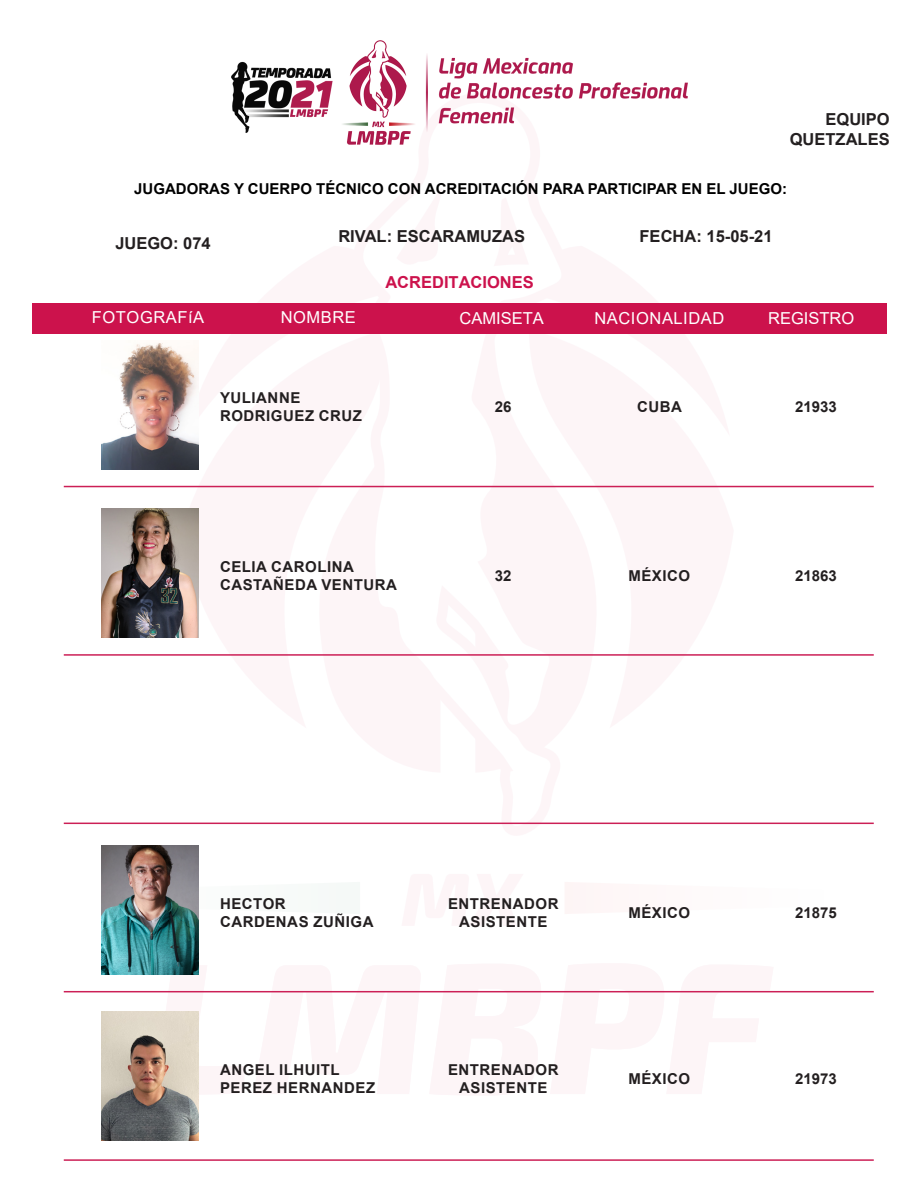
<style>
.page{position:relative;width:918px;height:1188px;background:#fff}
.page>*{position:absolute;margin:0;border:0;box-sizing:border-box;transform-origin:0 0}
.t1{font:700 16.5px/19.8px "Arial";color:#231f20;text-align:right}
.t2{font:16.5px "Arial";letter-spacing:.035em;color:#fff}
.t3{font:16.5px "Arial";color:#fff}
.t4{font:700 16.5px "Arial";color:#cc124c}
.t5{font:700 15px/18px "Arial";letter-spacing:.035em;color:#231f20;text-align:center}
.t6{font:700 15px "Arial";color:#000}
</style>
<div class="page">
<svg style="left:146px;top:953px;width:639px;height:153px"></svg>
<svg style="left:101px;top:871px;width:98px;height:54px"></svg>
<svg style="left:360px;top:485px;width:204px;height:340px"></svg>
<div style="left:33px;top:303px;width:854px;height:31px;background:#cc124c"></div>
<img style="left:232px;top:40px;width:455px;height:105px">
<hr style="left:64px;top:486px;width:810px;height:1px;background:#cc1f56">
<img style="left:102px;top:342px;width:96px;height:127px">
<hr style="left:64px;top:654px;width:810px;height:2px;background:#cc1f56">
<img style="left:102px;top:509px;width:96px;height:129px">
<hr style="left:64px;top:823px;width:810px;height:1px;background:#cc1f56">
<hr style="left:64px;top:991px;width:810px;height:1px;background:#cc1f56">
<img style="left:102px;top:845px;width:96px;height:129px">
<hr style="left:64px;top:1159px;width:810px;height:2px;background:#cc1f56">
<img style="left:102px;top:1012px;width:96px;height:129px">
<p class="t1" style="left:790px;top:110px;width:101px">EQUIPO<br>QUETZALES</p>
<p class="t6" style="left:134px;top:178px;width:654px">JUGADORAS Y CUERPO TÉCNICO CON ACREDITACIÓN PARA PARTICIPAR EN EL JUEGO:</p>
<p class="t1" style="left:115px;top:233px;width:97px">JUEGO: 074</p>
<p class="t1" style="left:338px;top:227px;width:188px">RIVAL: ESCARAMUZAS</p>
<p class="t1" style="left:640px;top:227px;width:134px">FECHA: 15-05-21</p>
<p class="t4" style="left:385px;top:271px;width:150px">ACREDITACIONES</p>
<p class="t2" style="left:92px;top:306px;width:114px">FOTOGRAFíA</p>
<p class="t2" style="left:281px;top:306px;width:77px">NOMBRE</p>
<p class="t3" style="left:460px;top:307px;width:86px">CAMISETA</p>
<p class="t3" style="left:768px;top:307px;width:88px">REGISTRO</p>
<p class="t2" style="left:594px;top:307px;width:131px">NACIONALIDAD</p>
<p class="t5" style="left:220px;top:389px;width:82px">YULIANNE</p>
<p class="t5" style="left:220px;top:407px;width:144px">RODRIGUEZ CRUZ</p>
<p class="t5" style="left:220px;top:558px;width:136px">CELIA CAROLINA</p>
<p class="t5" style="left:220px;top:576px;width:179px">CASTAÑEDA VENTURA</p>
<p class="t5" style="left:495px;top:398px;width:18px">26</p>
<p class="t5" style="left:637px;top:398px;width:46px">CUBA</p>
<p class="t5" style="left:795px;top:398px;width:43px">21933</p>
<p class="t5" style="left:495px;top:567px;width:18px">32</p>
<p class="t5" style="left:628px;top:567px;width:63px">MÉXICO</p>
<p class="t5" style="left:795px;top:567px;width:43px">21863</p>
<p class="t5" style="left:220px;top:894px;width:67px">HECTOR</p>
<p class="t5" style="left:220px;top:912px;width:155px">CARDENAS ZUÑIGA</p>
<p class="t5" style="left:220px;top:1061px;width:121px">ANGEL ILHUITL</p>
<p class="t5" style="left:220px;top:1079px;width:157px">PEREZ HERNANDEZ</p>
<p class="t5" style="left:448px;top:894px;width:112px">ENTRENADOR<br>ASISTENTE</p>
<p class="t5" style="left:628px;top:903px;width:63px">MÉXICO</p>
<p class="t5" style="left:795px;top:903px;width:43px">21875</p>
<p class="t5" style="left:448px;top:1061px;width:112px">ENTRENADOR<br>ASISTENTE</p>
<p class="t5" style="left:628px;top:1070px;width:63px">MÉXICO</p>
<p class="t5" style="left:795px;top:1070px;width:43px">21973</p>
</div>
